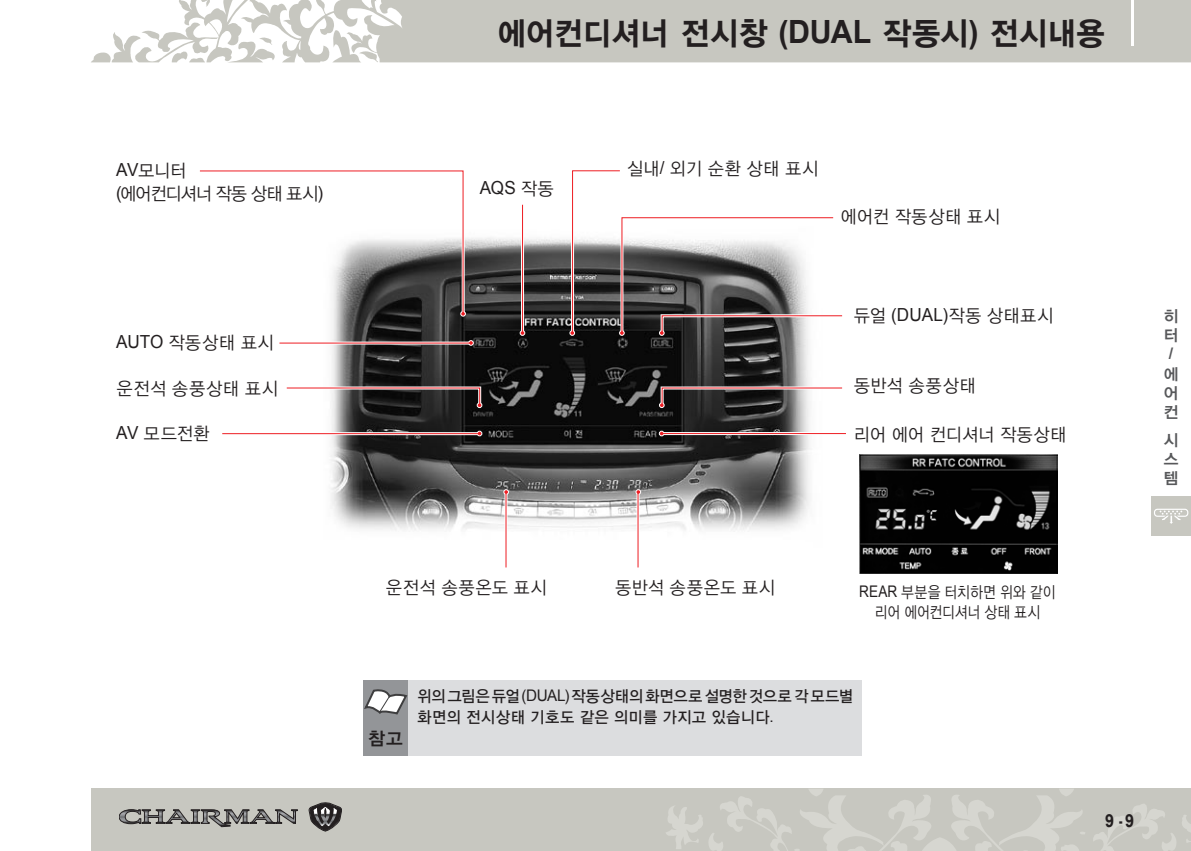
<style>
.page{position:relative;width:1191px;height:851px;background:#fff}
.page>*{position:absolute;margin:0;border:0;box-sizing:border-box;transform-origin:0 0}
.t1{font:32px "YDIYGO150 KS Cpc EUC H";letter-spacing:-.055em;color:#231f20;scale:.95 1}
.t2{font:18px "YDIYGO120 KS Cpc EUC H";letter-spacing:-.035em;color:#231f20;scale:.95 1}
.t3{font:18px/23.4px "YDIYGO120 KS Cpc EUC H";letter-spacing:-.105em;color:#231f20;scale:.95 1}
.t4{font:18px "YDIYGO120 KS Cpc EUC H";letter-spacing:-.01em;color:#231f20;scale:.95 1}
.t5{font:18px "YDIYGO120 KS Cpc EUC H";letter-spacing:-.015em;color:#231f20;scale:.95 1}
.t6{font:18px "Arial";color:#231f20;scale:.95 1}
.t7{font:700 18px "Arial";color:#231f20;scale:.9 1}
.t8{font:18px "YDIYGO140 KS Cpc EUC H";color:#231f20}
.t9{font:16px/20.8px "YDIYGO130 KS Cpc EUC H";letter-spacing:-.03em;color:#231f20;scale:.95 1}
.t10{font:16px/20.8px "YDIYGO120 KS Cpc EUC H";letter-spacing:-.06em;color:#231f20;text-align:center;scale:.85 1}
.t11{font:16px/19.2px "YDIYGO140 KS Cpc EUC H";color:#57585a;text-align:justify}
.t12{font:700 16px "Arial";color:#57585a}
.s1{font-family:"Arial"}
.s2{font-family:"Arial";font-weight:700}
.s3{font-family:"YDIYGO120 KS Cpc EUC H"}
</style>
<div class="page">
<div style="left:91px;top:788px;width:1100px;height:62px;background:#c7c7c0"></div>
<svg style="left:665px;top:789px;width:421px;height:62px"></svg>
<svg style="left:1093px;top:804px;width:98px;height:46px"></svg>
<svg style="left:91px;top:0;width:1100px;height:63px;fill:#c7c7c0"></svg>
<hr style="left:1131px;top:0;width:3px;height:45px;background:#fff">
<div style="left:1151px;top:496px;width:40px;height:40px;background:#c7c7c0"></div>
<svg style="left:309px;top:802px;width:33px;height:29px"></svg>
<svg style="left:119px;top:809px;width:178px;height:17px"></svg>
<svg style="left:1154px;top:508px;width:34px;height:15px"></svg>
<img style="left:330px;top:237px;width:480px;height:295px">
<hr style="left:636px;top:492px;width:3px;height:75px;background:#fff">
<hr style="left:504px;top:493px;width:3px;height:74px;background:#fff">
<hr style="left:662px;top:432px;width:184px;height:3px;background:#fff">
<hr style="left:222px;top:432px;width:257px;height:3px;background:#fff">
<hr style="left:279px;top:341px;width:192px;height:3px;background:#fff">
<hr style="left:521px;top:205px;width:3px;height:128px;background:#fff">
<img style="left:859px;top:454px;width:199px;height:119px">
<svg style="left:635px;top:489px;width:6px;height:6px"></svg>
<svg style="left:503px;top:489px;width:6px;height:6px"></svg>
<svg style="left:659px;top:430px;width:5px;height:6px"></svg>
<svg style="left:477px;top:430px;width:5px;height:6px"></svg>
<svg style="left:519px;top:330px;width:6px;height:6px"></svg>
<svg style="left:468px;top:340px;width:6px;height:6px"></svg>
<hr style="left:637px;top:492px;width:1px;height:75px;background:#ee1d23">
<hr style="left:505px;top:493px;width:1px;height:74px;background:#ee1d23">
<hr style="left:662px;top:433px;width:184px;height:1px;background:#ee1d23">
<hr style="left:222px;top:433px;width:257px;height:1px;background:#ee1d23">
<svg style="left:286px;top:385px;width:197px;height:23px"></svg>
<svg style="left:659px;top:385px;width:184px;height:23px"></svg>
<hr style="left:279px;top:342px;width:192px;height:1px;background:#ee1d23">
<hr style="left:522px;top:205px;width:1px;height:128px;background:#ee1d23">
<svg style="left:569px;top:170px;width:274px;height:166px"></svg>
<svg style="left:200px;top:170px;width:266px;height:146px"></svg>
<div style="left:363px;top:680px;width:45px;height:75px;background:#939598"></div>
<div style="left:408px;top:680px;width:454px;height:75px;background:#dcdddf"></div>
<svg style="left:364px;top:689px;width:44px;height:26px"></svg>
<p class="t3" style="left:116px;top:159px;width:219px"><span class="s1">AV</span>모니터<br><span class="s1">(</span>에어컨디셔너 작동 상태 표시<span class="s1">)</span></p>
<p class="t2" style="left:116px;top:333px;width:168px"><span class="s1">AUTO</span> 작동상태 표시</p>
<p class="t4" style="left:116px;top:379px;width:172px">운전석 송풍상태 표시</p>
<p class="t2" style="left:116px;top:424px;width:100px"><span class="s1">AV</span> 모드전환</p>
<h1 class="t1" style="left:496px;top:17px;width:643px">에어컨디셔너 전시창 <span class="s2">(DUAL</span> 작동시<span class="s2">)</span> 전시내용</h1>
<p class="t6" style="left:480px;top:176px;width:80px">AQS <span class="s3">작동</span></p>
<p class="t2" style="left:626px;top:160px;width:204px">실내<span class="s1">/</span> 외기 순환 상태 표시</p>
<p class="t2" style="left:840px;top:208px;width:170px">에어컨 작동상태 표시</p>
<p class="t2" style="left:853px;top:306px;width:212px">듀얼 <span class="s1">(DUAL)</span>작동 상태표시</p>
<p class="t2" style="left:853px;top:377px;width:131px">동반석 송풍상태</p>
<p class="t2" style="left:853px;top:425px;width:226px">리어 에어 컨디셔너 작동상태</p>
<p class="t4" style="left:386px;top:578px;width:172px">운전석 송풍온도 표시</p>
<p class="t5" style="left:615px;top:578px;width:171px">동반석 송풍온도 표시</p>
<p class="t10" style="left:859px;top:581px;width:233px"><span class="s1">REAR</span> 부분을 터치하면 위와 같이 리어 에어컨디셔너 상태 표시</p>
<p class="t8" style="left:368px;top:729px;width:37px">참고</p>
<p class="t9" style="left:417px;top:686px;width:461px">위의그림은듀얼<span class="s1">(DUAL)</span>작동상태의화면으로설명한것으로각모드별 화면의 전시상태 기호도 같은 의미를 가지고 있습니다<span class="s1">.</span></p>
<p class="t7" style="left:1105px;top:808px;width:21px">9 -</p>
<p class="t11" style="left:1163px;top:307px;width:17px">히 터</p>
<p class="t12" style="left:1168px;top:343px;width:6px">/</p>
<p class="t11" style="left:1163px;top:365px;width:17px">에 어 컨</p>
<p class="t11" style="left:1163px;top:431px;width:17px">시 스 템</p>
</div>
